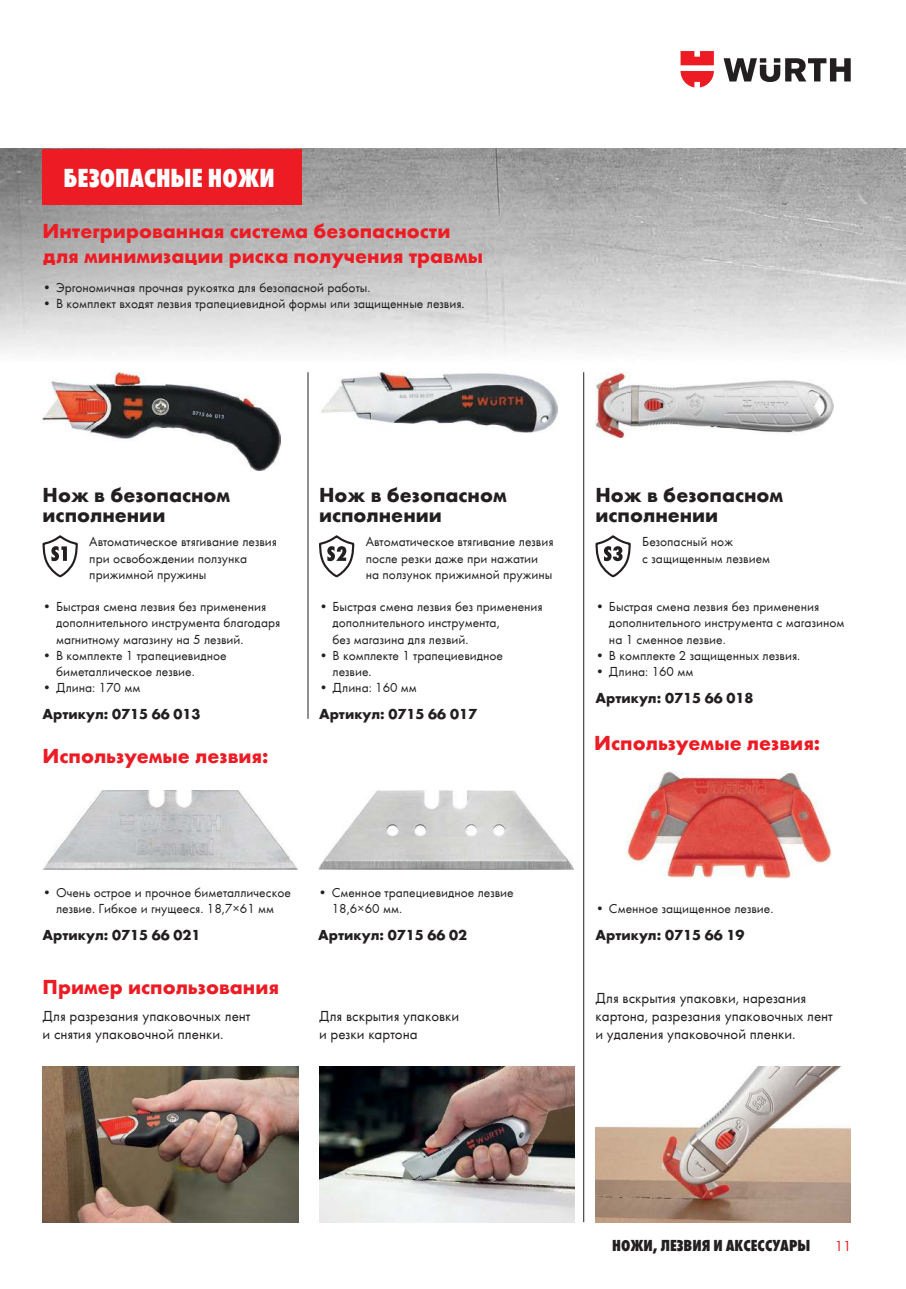
<style>
.page{position:relative;width:906px;height:1289px;background:#fff}
.page>*{position:absolute;margin:0;border:0;box-sizing:border-box;transform-origin:0 0}
.t1{font:27px "Wuerth Extra Bold Cond Caps";color:#fff}
.t2{font:700 21px/25.2px "Wuerth";color:#ed1c24}
.t3{font:700 21px/19.2px "Wuerth";color:#231f20}
.t4{font:16.5px "Wuerth Extra Bold Cond Caps";color:#231f20}
.t5{font:15px/18px "Wuerth";color:#231f20}
.t6{font:700 15px "Wuerth";color:#231f20}
.t7{font:15px "Wuerth";color:#ed1c24}
.t8{font:13.5px/16.2px "Wuerth";color:#231f20}
</style>
<div class="page">
<img style="left:1px;top:149px;width:905px;height:204px">
<div style="left:43px;top:149px;width:258px;height:55px;background:#ed1c24"></div>
<img style="left:43px;top:372px;width:238px;height:98px">
<img style="left:320px;top:372px;width:237px;height:60px">
<img style="left:595px;top:372px;width:238px;height:66px">
<svg style="left:42px;top:536px;width:36px;height:42px"></svg>
<svg style="left:319px;top:536px;width:36px;height:42px"></svg>
<svg style="left:595px;top:536px;width:36px;height:42px"></svg>
<img style="left:318px;top:791px;width:255px;height:78px">
<img style="left:43px;top:791px;width:255px;height:78px">
<img style="left:626px;top:771px;width:205px;height:107px">
<svg style="left:723px;top:58px;width:127px;height:24px"></svg>
<svg style="left:680px;top:51px;width:34px;height:36px"></svg>
<hr style="left:308px;top:372px;width:1px;height:346px;background:#231f20">
<hr style="left:583px;top:372px;width:1px;height:850px;background:#231f20">
<img style="left:43px;top:1066px;width:255px;height:156px">
<img style="left:319px;top:1066px;width:255px;height:156px">
<img style="left:595px;top:1066px;width:255px;height:156px">
<h1 class="t1" style="left:64px;top:159px;width:212px">Безопасные ножи</h1>
<h2 class="t2" style="left:43px;top:217px;width:442px">Интегрированная система безопасности для минимизации риска получения травмы</h2>
<p class="t8" style="left:43px;top:279px;width:329px">• Эргономичная прочная рукоятка для безопасной работы.</p>
<p class="t8" style="left:43px;top:295px;width:423px">• В комплект входят лезвия трапециевидной формы или защищенные лезвия.</p>
<h2 class="t3" style="left:43px;top:484px;width:189px">Нож в безопасном исполнении</h2>
<p class="t8" style="left:89px;top:533px;width:189px">Автоматическое втягивание лезвия при освобождении ползунка прижимной пружины</p>
<p class="t8" style="left:56px;top:598px;width:226px;text-indent:-14px">• Быстрая смена лезвия без применения дополнительного инструмента благодаря магнитному магазину на 5 лезвий.</p>
<p class="t8" style="left:56px;top:646px;width:172px;text-indent:-14px">• В комплекте 1 трапециевидное биметаллическое лезвие.</p>
<p class="t8" style="left:43px;top:679px;width:99px">• Длина: 170 мм</p>
<p class="t6" style="left:43px;top:702px;width:159px">Артикул: 0715 66 013</p>
<h2 class="t2" style="left:43px;top:741px;width:227px">Используемые лезвия:</h2>
<h2 class="t3" style="left:319px;top:484px;width:189px">Нож в безопасном исполнении</h2>
<p class="t8" style="left:366px;top:533px;width:189px">Автоматическое втягивание лезвия после резки даже при нажатии на ползунок прижимной пружины</p>
<p class="t8" style="left:332px;top:598px;width:212px;text-indent:-14px">• Быстрая смена лезвия без применения дополнительного инструмента,<br>без магазина для лезвий.</p>
<p class="t8" style="left:332px;top:646px;width:172px;text-indent:-14px">• В комплекте 1 трапециевидное лезвие.</p>
<p class="t8" style="left:319px;top:679px;width:99px">• Длина: 160 мм</p>
<p class="t6" style="left:319px;top:702px;width:159px">Артикул: 0715 66 017</p>
<h2 class="t3" style="left:595px;top:484px;width:189px">Нож в безопасном исполнении</h2>
<p class="t8" style="left:642px;top:533px;width:129px">Безопасный нож<br>с защищенным лезвием</p>
<p class="t8" style="left:609px;top:598px;width:237px;text-indent:-14px">• Быстрая смена лезвия без применения дополнительного инструмента с магазином на 1 сменное лезвие.</p>
<p class="t8" style="left:595px;top:646px;width:206px">• В комплекте 2 защищенных лезвия.</p>
<p class="t8" style="left:595px;top:662px;width:99px">• Длина: 160 мм</p>
<p class="t6" style="left:595px;top:686px;width:159px">Артикул: 0715 66 018</p>
<h2 class="t2" style="left:594px;top:728px;width:227px">Используемые лезвия:</h2>
<p class="t8" style="left:43px;top:883px;width:250px;text-align:center">• Очень острое и прочное биметаллическое лезвие. Гибкое и гнущееся. 18,7×61 мм</p>
<p class="t6" style="left:43px;top:923px;width:159px">Артикул: 0715 66 021</p>
<h2 class="t2" style="left:43px;top:973px;width:238px">Пример использования</h2>
<p class="t5" style="left:43px;top:1006px;width:209px">Для разрезания упаковочных лент и снятия упаковочной пленки.</p>
<p class="t5" style="left:319px;top:1006px;width:142px">Для вскрытия упаковки и резки картона</p>
<p class="t8" style="left:332px;top:883px;width:183px;text-indent:-14px">• Сменное трапециевидное лезвие<br>18,6×60 мм.</p>
<p class="t6" style="left:318px;top:923px;width:150px">Артикул: 0715 66 02</p>
<p class="t8" style="left:595px;top:899px;width:179px">• Сменное защищенное лезвие.</p>
<p class="t6" style="left:595px;top:923px;width:150px">Артикул: 0715 66 19</p>
<p class="t5" style="left:595px;top:988px;width:239px">Для вскрытия упаковки, нарезания картона, разрезания упаковочных лент и удаления упаковочной пленки.</p>
<p class="t4" style="left:612px;top:1233px;width:200px">Ножи, лезвия и аксессуары</p>
<p class="t7" style="left:835px;top:1235px;width:18px">11</p>
</div>
